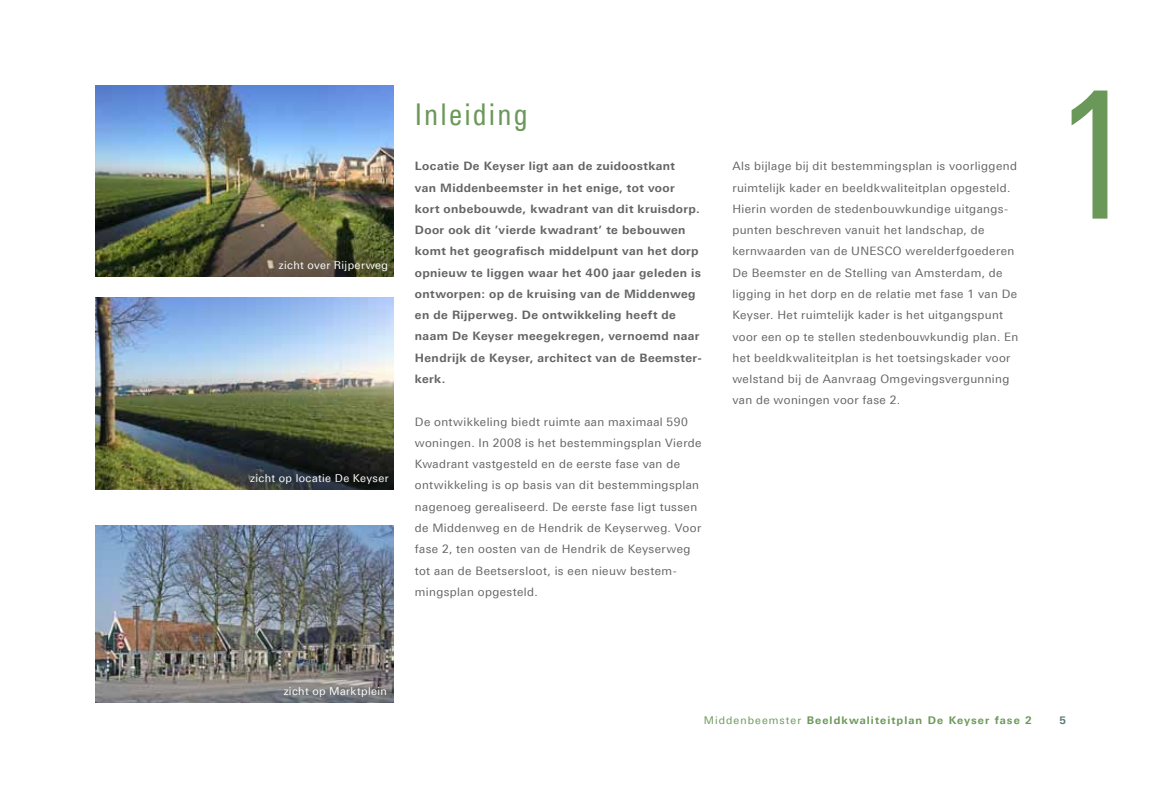
<style>
.page{position:relative;width:1149px;height:798px;background:#fff}
.page>*{position:absolute;margin:0;border:0;box-sizing:border-box;transform-origin:0 0}
.t1{font:condensed 180px "LT Univers";color:#6a9859}
.t2{font:condensed 30px "LT Univers";letter-spacing:.07em;color:#6a9859}
.t3{font:11.7px/21.3px "LT Univers Basic";letter-spacing:.035em;color:#636466}
.t4{font:700 11.7px/21.3px "LT Univers Basic";letter-spacing:.035em;color:#636466}
.t5{font:10.8px "LT Univers Basic";letter-spacing:.035em;color:#fff}
.t6{font:700 10.65px "LT Univers Basic";letter-spacing:.1em;color:#6a9859}
.t7{font:700 10.5px "LT Univers Basic";color:#597b7c}
.s1{font-weight:400}
</style>
<div class="page">
<img style="left:96px;top:85px;width:297px;height:191px">
<img style="left:96px;top:298px;width:297px;height:191px">
<img style="left:96px;top:525px;width:297px;height:177px">
<p class="t5" style="left:279px;top:259px;width:111px">zicht over Rijperweg</p>
<p class="t5" style="left:250px;top:472px;width:140px">zicht op locatie De Keyser</p>
<h2 class="t2" style="left:415px;top:97px;width:114px">Inleiding</h2>
<p class="t4" style="left:415px;top:155px;width:288px">Locatie De Keyser ligt aan de zuidoostkant<br>van Middenbeemster in het enige, tot voor kort onbebouwde, kwadrant van dit kruisdorp.<br>Door ook dit ’vierde kwadrant’ te bebouwen komt het geografisch middelpunt van het dorp opnieuw te liggen waar het 400 jaar geleden is ontworpen: op de kruising van de Middenweg en de Rijperweg. De ontwikkeling heeft de naam De Keyser meegekregen, vernoemd naar Hendrijk de Keyser, architect van de Beemster&shy;kerk.</p>
<p class="t3" style="left:415px;top:410px;width:288px">De ontwikkeling biedt ruimte aan maximaal 590 woningen. In 2008 is het bestemmingsplan Vierde Kwadrant vastgesteld en de eerste fase van de ontwikkeling is op basis van dit bestemmingsplan nagenoeg gerealiseerd. De eerste fase ligt tussen de Middenweg en de Hendrik de Keyserweg. Voor fase 2, ten oosten van de Hendrik de Keyserweg tot aan de Beetsersloot, is een nieuw bestem&shy;mingsplan opgesteld.</p>
<p class="t3" style="left:732px;top:155px;width:287px">Als bijlage bij dit bestemmingsplan is voorliggend ruimtelijk kader en beeldkwaliteitplan opgesteld.<br>Hierin worden de stedenbouwkundige uitgangs&shy;punten beschreven vanuit het landschap, de kernwaarden van de UNESCO werelderfgoederen De Beemster en de Stelling van Amsterdam, de ligging in het dorp en de relatie met fase 1 van De Keyser. Het ruimtelijk kader is het uitgangspunt voor een op te stellen stedenbouwkundig plan. En het beeldkwaliteitplan is het toetsingskader voor welstand bij de Aanvraag Omgevingsvergunning van de woningen voor fase 2.</p>
<h1 class="t1" style="left:1052px;top:50px;width:83px">1</h1>
<p class="t5" style="left:283px;top:684px;width:105px">zicht op Marktplein</p>
<p class="t6" style="left:703px;top:713px;width:329px"><span class="s1">Middenbeemster</span> Beeldkwaliteitplan De Keyser fase 2</p>
<p class="t7" style="left:1059px;top:713px;width:8px">5</p>
</div>
